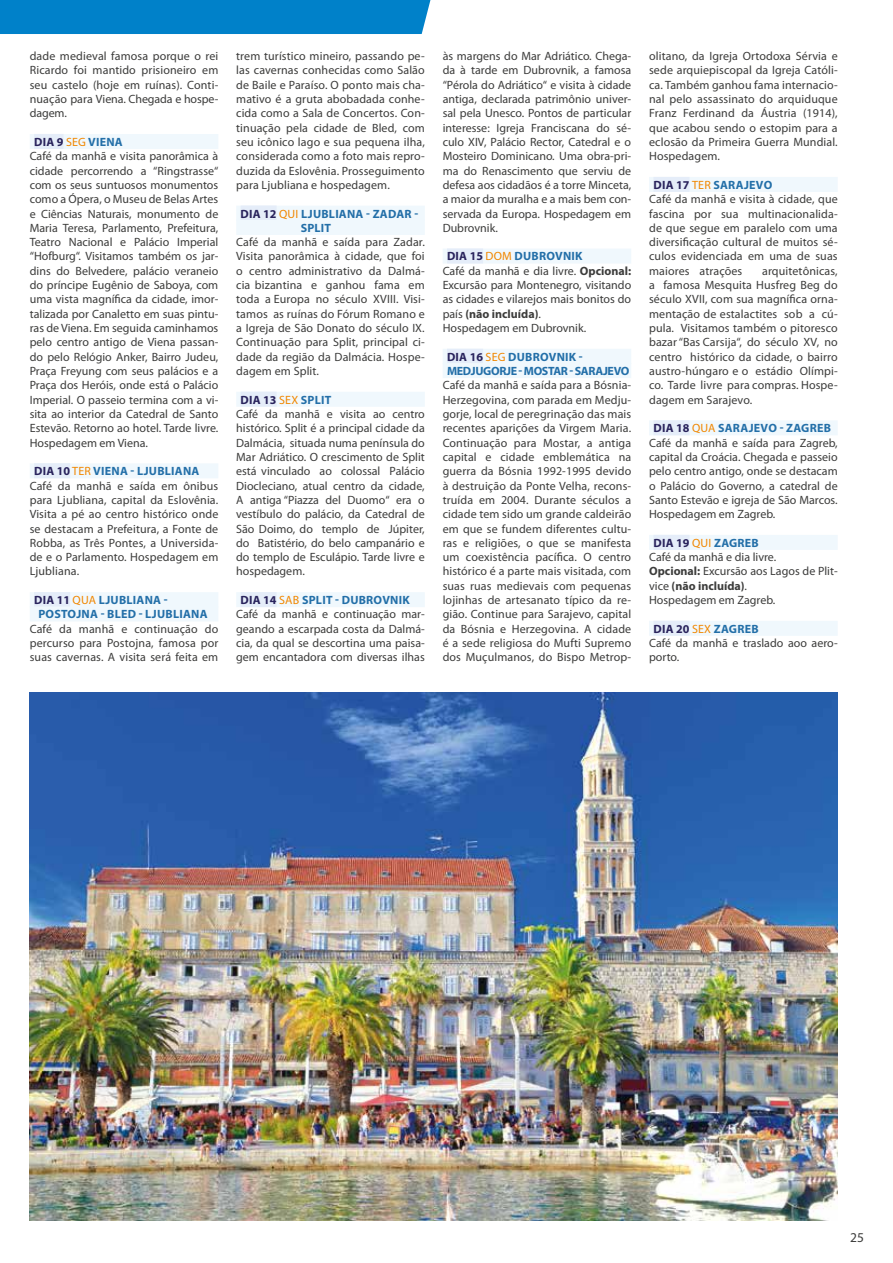
<style>
.page{position:relative;width:893px;height:1263px;background:#fff}
.page>*{position:absolute;margin:0;border:0;box-sizing:border-box;transform-origin:0 0}
.t1{font:13.5px "Myriad Pro";color:#3c3c3b}
.t2{font:12px/14.2px "Myriad Pro";color:#3c3c3b}
.t3{font:700 12px/14.2px "Myriad Pro";letter-spacing:.02em;color:#236fa8}
.t4{font:700 12px/14.2px "Myriad Pro";letter-spacing:-.03em;color:#236fa8}
.s1{font-weight:700;color:#29235c}
.s2{color:#f18700}
.s3{font-weight:700;color:#236fa8}
.s4{color:#29235c}
.s5{font-weight:400;color:#f18700}
.s6{font-weight:700}
</style>
<div class="page">
<div style="left:0;top:0;width:430px;height:34px;background:#0081c9"></div>
<img style="left:30px;top:693px;width:808px;height:527px">
<div style="left:30px;top:134px;width:188px;height:15px;background:#f0f8fd"></div>
<div style="left:34px;top:134px;width:29px;height:15px;background:#e5edf9"></div>
<div style="left:30px;top:463px;width:188px;height:15px;background:#f0f8fd"></div>
<div style="left:34px;top:463px;width:36px;height:15px;background:#e5edf9"></div>
<div style="left:30px;top:592px;width:188px;height:15px;background:#f0f8fd"></div>
<div style="left:34px;top:592px;width:36px;height:15px;background:#e5edf9"></div>
<div style="left:30px;top:606px;width:188px;height:15px;background:#f0f8fd"></div>
<div style="left:236px;top:206px;width:189px;height:15px;background:#f0f8fd"></div>
<div style="left:241px;top:205px;width:36px;height:15px;background:#e5edf9"></div>
<div style="left:236px;top:220px;width:189px;height:15px;background:#f0f8fd"></div>
<div style="left:236px;top:392px;width:189px;height:15px;background:#f0f8fd"></div>
<div style="left:241px;top:392px;width:36px;height:15px;background:#e5edf9"></div>
<div style="left:236px;top:592px;width:189px;height:15px;background:#f0f8fd"></div>
<div style="left:241px;top:592px;width:36px;height:15px;background:#e5edf9"></div>
<div style="left:443px;top:249px;width:188px;height:15px;background:#f0f8fd"></div>
<div style="left:447px;top:248px;width:36px;height:15px;background:#e5edf9"></div>
<div style="left:443px;top:349px;width:188px;height:15px;background:#f0f8fd"></div>
<div style="left:447px;top:349px;width:36px;height:15px;background:#e5edf9"></div>
<div style="left:443px;top:363px;width:188px;height:15px;background:#f0f8fd"></div>
<div style="left:649px;top:177px;width:189px;height:15px;background:#f0f8fd"></div>
<div style="left:653px;top:177px;width:36px;height:15px;background:#e5edf9"></div>
<div style="left:649px;top:420px;width:189px;height:15px;background:#f0f8fd"></div>
<div style="left:653px;top:420px;width:36px;height:15px;background:#e5edf9"></div>
<div style="left:649px;top:535px;width:189px;height:15px;background:#f0f8fd"></div>
<div style="left:653px;top:535px;width:36px;height:15px;background:#e5edf9"></div>
<div style="left:649px;top:621px;width:189px;height:15px;background:#f0f8fd"></div>
<div style="left:653px;top:621px;width:36px;height:15px;background:#e5edf9"></div>
<p class="t2" style="left:30px;top:49px;width:190px;text-align:justify">dade medieval famosa porque o rei Ricardo foi mantido prisioneiro em seu castelo (hoje em ruínas). Conti&shy;nuação para Viena. Chegada e hospe&shy;dagem.</p>
<p class="t2" style="left:30px;top:135px;width:190px;text-indent:4px"><span class="s1">DIA 9</span> <span class="s2">SEG</span> <span class="s3">VIENA<br></span>Café da manhã e visita panorâmica à cidade percorrendo a “Ringstrasse“ com os seus suntuosos monumentos como a Ópera, o Museu de Belas Artes e Ciências Naturais, monumento de Maria Teresa, Parlamento, Prefeitura, Teatro Nacional e Palácio Imperial “Hofburg“. Visitamos também os jar&shy;dins do Belvedere, palácio veraneio do príncipe Eugênio de Saboya, com uma vista magnífica da cidade, imor&shy;talizada por Canaletto em suas pintu&shy;ras de Viena. Em seguida caminhamos pelo centro antigo de Viena passan&shy;do pelo Relógio Anker, Bairro Judeu, Praça Freyung com seus palácios e a Praça dos Heróis, onde está o Palácio Imperial. O passeio termina com a vi&shy;sita ao interior da Catedral de Santo Estevão. Retorno ao hotel. Tarde livre.<br>Hospedagem em Viena.</p>
<p class="t2" style="left:30px;top:464px;width:190px;text-indent:4px"><span class="s1">DIA 10</span> <span class="s2">TER</span> <span class="s3">VIENA - LJUBLIANA<br></span>Café da manhã e saída em ônibus para Ljubliana, capital da Eslovênia.<br>Visita a pé ao centro histórico onde se destacam a Prefeitura, a Fonte de<br>Robba, as Três Pontes, a Universida&shy;de e o Parlamento. Hospedagem em<br>Ljubliana.</p>
<p class="t3" style="left:38px;top:592px;width:171px;text-indent:-4px"><span class="s4">DIA 11</span> <span class="s5">QUA</span> LJUBLIANA -<br>POSTOJNA - BLED - LJUBLIANA</p>
<p class="t2" style="left:30px;top:621px;width:190px;text-align:justify">Café da manhã e continuação do percurso para Postojna, famosa por suas cavernas. A visita será feita em</p>
<p class="t2" style="left:236px;top:49px;width:190px;text-align:justify">trem turístico mineiro, passando pe&shy;las cavernas conhecidas como Salão de Baile e Paraíso. O ponto mais cha&shy;mativo é a gruta abobadada conhe&shy;cida como a Sala de Concertos. Con&shy;tinuação pela cidade de Bled, com seu icônico lago e sua pequena ilha, considerada como a foto mais repro&shy;duzida da Eslovênia. Prosseguimento para Ljubliana e hospedagem.</p>
<p class="t3" style="left:301px;top:206px;width:119px;text-indent:-60px"><span class="s4">DIA 12</span> <span class="s5">QUI</span> LJUBLIANA - ZADAR -<br>SPLIT</p>
<p class="t2" style="left:236px;top:235px;width:190px;text-align:justify">Café da manhã e saída para Zadar.<br>Visita panorâmica à cidade, que foi o centro administrativo da Dalmá&shy;cia bizantina e ganhou fama em toda a Europa no século XVIII. Visi&shy;tamos as ruínas do Fórum Romano e a Igreja de São Donato do século IX.<br>Continuação para Split, principal ci&shy;dade da região da Dalmácia. Hospe&shy;dagem em Split.</p>
<p class="t2" style="left:236px;top:392px;width:190px;text-indent:4px"><span class="s1">DIA 13</span> <span class="s2">SEX</span> <span class="s3">SPLIT<br></span>Café da manhã e visita ao centro histórico. Split é a principal cidade da<br>Dalmácia, situada numa península do<br>Mar Adriático. O crescimento de Split está vinculado ao colossal Palácio<br>Diocleciano, atual centro da cidade,<br>A antiga “Piazza del Duomo“ era o vestíbulo do palácio, da Catedral de<br>São Doimo, do templo de Júpiter, do Batistério, do belo campanário e do templo de Esculápio. Tarde livre e hospedagem.</p>
<p class="t2" style="left:236px;top:593px;width:190px;text-indent:4px"><span class="s1">DIA 14</span> <span class="s2">SAB</span> <span class="s3">SPLIT - DUBROVNIK </span>Café da manhã e continuação mar&shy;geando a escarpada costa da Dalmá&shy;cia, da qual se descortina uma paisa&shy;gem encantadora com diversas ilhas</p>
<p class="t2" style="left:443px;top:49px;width:190px;text-align:justify">às margens do Mar Adriático. Chega&shy;da à tarde em Dubrovnik, a famosa “Pérola do Adriático“ e visita à cidade antiga, declarada patrimônio univer&shy;sal pela Unesco. Pontos de particular interesse: Igreja Franciscana do sé&shy;culo XIV, Palácio Rector, Catedral e o Mosteiro Dominicano. Uma obra-pri&shy;ma do Renascimento que serviu de defesa aos cidadãos é a torre Minceta, a maior da muralha e a mais bem con&shy;servada da Europa. Hospedagem em Dubrovnik.</p>
<p class="t2" style="left:443px;top:249px;width:190px;text-indent:4px"><span class="s1">DIA 15</span> <span class="s2">DOM</span> <span class="s3">DUBROVNIK<br></span>Café da manhã e dia livre. <span class="s6">Opcional:<br></span>Excursão para Montenegro, visitando as cidades e vilarejos mais bonitos do país <span class="s6">(não incluída)</span>.<br>Hospedagem em Dubrovnik.</p>
<p class="t4" style="left:447px;top:349px;width:184px"><span class="s4">DIA 16</span> <span class="s5">SEG</span> DUBROVNIK -<br>MEDJUGORJE - MOSTAR - SARAJEVO</p>
<p class="t2" style="left:443px;top:378px;width:190px;text-align:justify">Café da manhã e saída para a Bósnia-Herzegovina, com parada em Medju&shy;gorje, local de peregrinação das mais recentes aparições da Virgem Maria.<br>Continuação para Mostar, a antiga capital e cidade emblemática na guerra da Bósnia 1992-1995 devido à destruição da Ponte Velha, recons&shy;truída em 2004. Durante séculos a cidade tem sido um grande caldeirão em que se fundem diferentes cultu&shy;ras e religiões, o que se manifesta um coexistência pacífica. O centro histórico é a parte mais visitada, com suas ruas medievais com pequenas lojinhas de artesanato típico da re&shy;gião. Continue para Sarajevo, capital da Bósnia e Herzegovina. A cidade é a sede religiosa do Mufti Supremo dos Muçulmanos, do Bispo Metrop-</p>
<p class="t2" style="left:649px;top:49px;width:190px;text-align:justify">olitano, da Igreja Ortodoxa Sérvia e sede arquiepiscopal da Igreja Católi&shy;ca. Também ganhou fama internacio&shy;nal pelo assassinato do arquiduque Franz Ferdinand da Áustria (1914), que acabou sendo o estopim para a eclosão da Primeira Guerra Mundial.<br>Hospedagem.</p>
<p class="t2" style="left:649px;top:178px;width:190px;text-indent:4px"><span class="s1">DIA 17</span> <span class="s2">TER</span> <span class="s3">SARAJEVO<br></span>Café da manhã e visita à cidade, que fascina por sua multinacionalida&shy;de que segue em paralelo com uma diversificação cultural de muitos sé&shy;culos evidenciada em uma de suas maiores atrações</p>
<p class="t2" style="left:649px;top:263px;width:190px;text-align:justify;text-indent:113px">arquitetônicas, a famosa Mesquita Husfreg Beg do século XVII, com sua magnífica orna&shy;mentação de estalactites sob a cú&shy;pula. Visitamos também o pitoresco bazar “Bas Carsija“, do século XV, no centro histórico da cidade, o bairro austro-húngaro e o estádio Olímpi&shy;co. Tarde livre para compras. Hospe&shy;dagem em Sarajevo.</p>
<p class="t2" style="left:649px;top:421px;width:190px;text-indent:4px"><span class="s1">DIA 18</span> <span class="s2">QUA</span> <span class="s3">SARAJEVO - ZAGREB<br></span>Café da manhã e saída para Zagreb, capital da Croácia. Chegada e passeio pelo centro antigo, onde se destacam o Palácio do Governo, a catedral de<br>Santo Estevão e igreja de São Marcos.<br>Hospedagem em Zagreb.</p>
<p class="t2" style="left:649px;top:535px;width:190px;text-indent:4px"><span class="s1">DIA 19</span> <span class="s2">QUI</span> <span class="s3">ZAGREB<br></span>Café da manhã e dia livre.<br><span class="s6">Opcional:</span> Excursão aos Lagos de Plit&shy;vice <span class="s6">(não incluída)</span>.<br>Hospedagem em Zagreb.</p>
<p class="t2" style="left:649px;top:621px;width:190px;text-indent:4px"><span class="s1">DIA 20</span> <span class="s2">SEX</span> <span class="s3">ZAGREB<br></span>Café da manhã e traslado aoo aero&shy;porto.</p>
<p class="t1" style="left:850px;top:1229px;width:15px">25</p>
</div>
